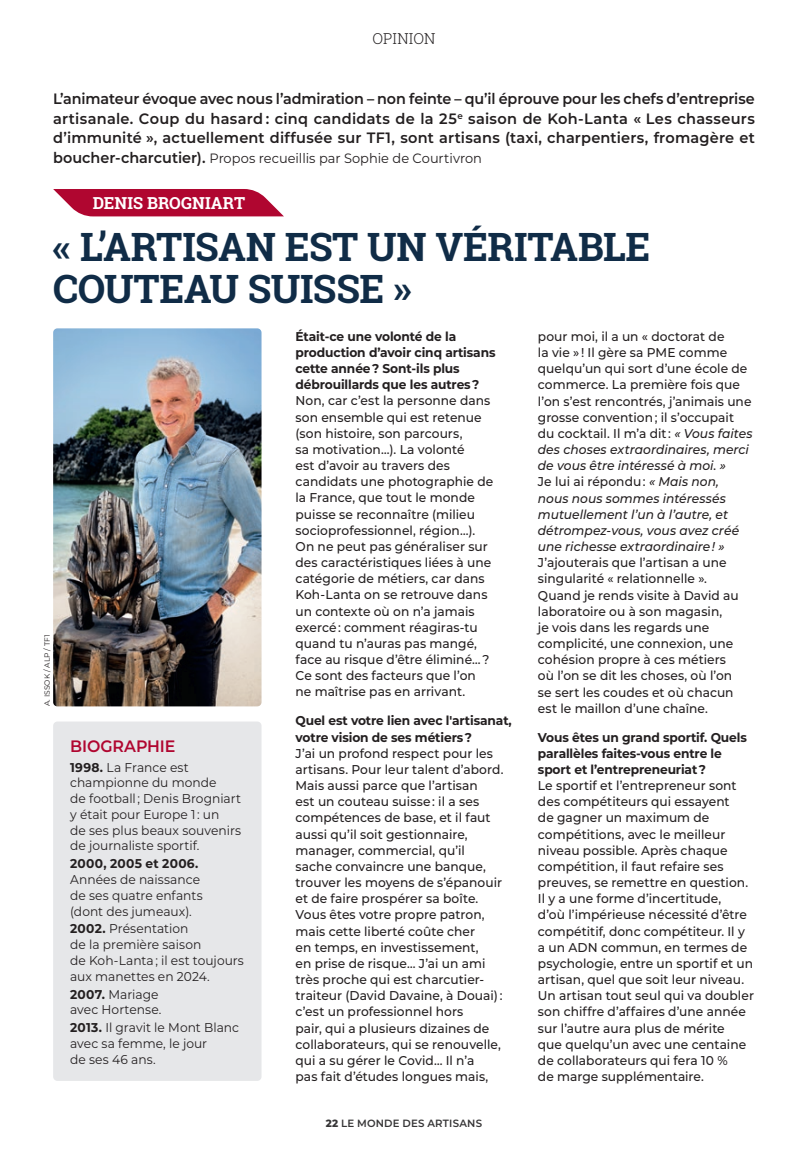
<style>
.page{position:relative;width:808px;height:1149px;background:#fff}
.page>*{position:absolute;margin:0;border:0;box-sizing:border-box;transform-origin:0 0}
.t1{font:700 39px/42px "Roboto Slab";letter-spacing:-.01em;color:#102c47}
.t2{font:700 16.5px "Roboto Slab";letter-spacing:.005em;color:#fff}
.t3{font:600 16.5px "Montserrat";letter-spacing:-.01em;color:#b00630;scale:.96 1}
.t4{font:600 15px/19.5px "Montserrat";letter-spacing:.015em;color:#231f20;text-align:justify;scale:.96 1}
.t5{font:300 15px "Roboto Slab";letter-spacing:-.005em;color:#231f20}
.t6{font:13.5px "Montserrat";color:#231f20;scale:.96 1}
.t7{font:500 12.75px/16.2px "Montserrat";letter-spacing:.005em;color:#231f20;scale:.96 1}
.t8{font:12.75px/15.8px "Montserrat";letter-spacing:.005em;color:#231f20;scale:.96 1}
.t9{font:700 12.75px/16.2px "Montserrat";letter-spacing:-.01em;color:#231f20;scale:.96 1}
.t10{font:700 12.75px "Montserrat";letter-spacing:.025em;color:#231f20;scale:.96 1}
.t11{font:600 10.5px "Montserrat";letter-spacing:.02em;color:#363536}
.t12{font:7.5px "Montserrat";color:#231f20}
.s1{font-weight:600;font-size:15px}
.s2{font-weight:700}
.s3{font-weight:800}
.s4{font-style:italic}
</style>
<div class="page">
<img style="left:53px;top:328px;width:208px;height:378px">
<svg style="left:53px;top:189px;width:231px;height:27px"></svg>
<div style="left:53px;top:721px;width:208px;height:359px;background:#e6e7e9;border-radius:4px"></div>
<p class="t5" style="left:373px;top:28px;width:64px">OPINION</p>
<p class="t4" style="left:53px;top:88px;width:732px">L’animateur évoque avec nous l’admiration – non feinte – qu’il éprouve pour les chefs d’entreprise artisanale. Coup du hasard : cinq candidats de la 25<sup>e</sup> saison de Koh-Lanta « Les chasseurs d’immunité », actuellement diffusée sur TF1, sont artisans (taxi, charpentiers, fromagère et</p>
<p class="t6" style="left:53px;top:148px;width:448px"><span class="s1">boucher-charcutier).</span> Propos recueillis par Sophie de Courtivron</p>
<p class="t2" style="left:93px;top:191px;width:154px">DENIS BROGNIART</p>
<h1 class="t1" style="left:53px;top:225px;width:599px">« L’ARTISAN EST UN VÉRITABLE<br>COUTEAU SUISSE »</h1>
<p class="t12" style="left:42px;top:706px;width:74px;rotate:-90deg">A. ISSOK / ALP / TF1</p>
<p class="t3" style="left:70px;top:733px;width:111px">BIOGRAPHIE</p>
<p class="t8" style="left:70px;top:758px;width:180px"><span class="s2">1998.</span> La France est championne du monde<br>de football ; Denis Brogniart y était pour Europe 1 : un<br>de ses plus beaux souvenirs de journaliste sportif.</p>
<p class="t10" style="left:70px;top:854px;width:135px">2000, 2005 et 2006.</p>
<p class="t8" style="left:70px;top:870px;width:140px">Années de naissance de ses quatre enfants (dont des jumeaux).</p>
<p class="t8" style="left:70px;top:920px;width:182px"><span class="s2">2002.</span> Présentation<br>de la première saison<br>de Koh-Lanta ; il est toujours aux manettes en 2024.</p>
<p class="t8" style="left:70px;top:985px;width:97px"><span class="s2">2007.</span> Mariage avec Hortense.</p>
<p class="t8" style="left:70px;top:1019px;width:178px"><span class="s2">2013.</span> Il gravit le Mont Blanc avec sa femme, le jour<br>de ses 46 ans.</p>
<p class="t9" style="left:296px;top:327px;width:210px">Était-ce une volonté de la production d’avoir cinq artisans cette année ? Sont-ils plus débrouillards que les autres ?</p>
<p class="t7" style="left:296px;top:392px;width:207px">Non, car c’est la personne dans son ensemble qui est retenue (son histoire, son parcours,<br>sa motivation…). La volonté<br>est d’avoir au travers des candidats une photographie de la France, que tout le monde puisse se reconnaître (milieu socioprofessionnel, région…).<br>On ne peut pas généraliser sur des caractéristiques liées à une catégorie de métiers, car dans<br>Koh-Lanta on se retrouve dans un contexte où on n’a jamais exercé : comment réagiras-tu quand tu n’auras pas mangé, face au risque d’être éliminé… ?<br>Ce sont des facteurs que l’on ne maîtrise pas en arrivant.</p>
<p class="t9" style="left:296px;top:711px;width:227px">Quel est votre lien avec l'artisanat, votre vision de ses métiers ?</p>
<p class="t7" style="left:296px;top:744px;width:218px">J’ai un profond respect pour les artisans. Pour leur talent d’abord.<br>Mais aussi parce que l’artisan<br>est un couteau suisse : il a ses compétences de base, et il faut aussi qu’il soit gestionnaire, manager, commercial, qu’il sache convaincre une banque, trouver les moyens de s’épanouir et de faire prospérer sa boîte.<br>Vous êtes votre propre patron, mais cette liberté coûte cher<br>en temps, en investissement,<br>en prise de risque… J’ai un ami très proche qui est charcutier&shy;traiteur (David Davaine, à Douai) : c’est un professionnel hors<br>pair, qui a plusieurs dizaines de collaborateurs, qui se renouvelle, qui a su gérer le Covid… Il n’a<br>pas fait d’études longues mais,</p>
<p class="t11" style="left:326px;top:1115px;width:158px"><span class="s3">22</span> LE MONDE DES ARTISANS</p>
<p class="t7" style="left:538px;top:327px;width:225px">pour moi, il a un « doctorat de<br>la vie » ! Il gère sa PME comme quelqu’un qui sort d’une école de commerce. La première fois que l’on s’est rencontrés, j’animais une grosse convention ; il s’occupait du cocktail. Il m’a dit : <span class="s4">« Vous faites des choses extraordinaires, merci de vous être intéressé à moi. »<br></span>Je lui ai répondu : <span class="s4">« Mais non, nous nous sommes intéressés mutuellement l’un à l’autre, et détrompez-vous, vous avez créé une richesse extraordinaire ! »</span></p>
<p class="t7" style="left:538px;top:554px;width:211px">J’ajouterais que l’artisan a une singularité « relationnelle ».<br>Quand je rends visite à David au laboratoire ou à son magasin,<br>je vois dans les regards une complicité, une connexion, une cohésion propre à ces métiers où l’on se dit les choses, où l’on se sert les coudes et où chacun est le maillon d’une chaîne.</p>
<p class="t9" style="left:538px;top:728px;width:219px">Vous êtes un grand sportif. Quels parallèles faites-vous entre le sport et l’entrepreneuriat ?</p>
<p class="t7" style="left:538px;top:776px;width:227px">Le sportif et l’entrepreneur sont des compétiteurs qui essayent<br>de gagner un maximum de compétitions, avec le meilleur niveau possible. Après chaque compétition, il faut refaire ses preuves, se remettre en question.<br>Il y a une forme d’incertitude,<br>d’où l’impérieuse nécessité d’être compétitif, donc compétiteur. Il y a un ADN commun, en termes de psychologie, entre un sportif et un artisan, quel que soit leur niveau.<br>Un artisan tout seul qui va doubler son chiffre d’affaires d’une année sur l’autre aura plus de mérite<br>que quelqu’un avec une centaine de collaborateurs qui fera 10 %<br>de marge supplémentaire.</p>
</div>
